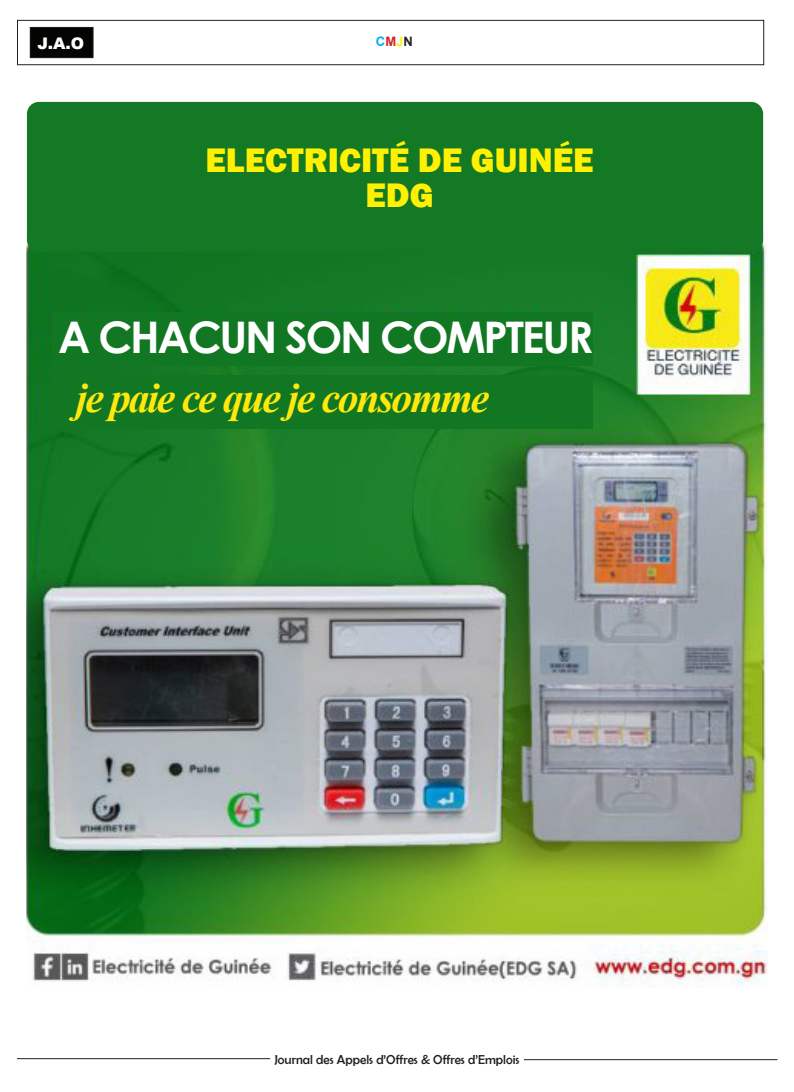
<style>
.page{position:relative;width:794px;height:1092px;background:#fff}
.page>*{position:absolute;margin:0;border:0;box-sizing:border-box;transform-origin:0 0}
.t1{font:700 43.6px "Century Gothic";letter-spacing:-.05em;color:#fff}
.t2{font:italic 700 41.6px "Times New Roman";letter-spacing:-.05em;color:#ffe80c}
.t3{font:800 35px "Franklin Gothic";color:#fff101}
.t4{font:900 16px "Arial";color:#fff}
.t5{font:13px "Berlin Sans FB";color:#231f20}
.t6{font:700 13px "Arial";color:#00aeef}
.s1{color:#d1232a}
.s2{color:#fff101}
.s3{color:#231f20}
</style>
<div class="page">
<div style="left:17px;top:20px;width:747px;height:45px;border:1px solid #231f20"></div>
<hr style="left:17px;top:1058px;width:253px;height:1px;background:#231f20">
<hr style="left:524px;top:1059px;width:253px;height:1px;background:#231f20">
<div style="left:30px;top:27px;width:63px;height:31px;background:#040503"></div>
<div style="left:30px;top:27px;width:64px;height:31px;border:1px solid #231f20"></div>
<img style="left:27px;top:226px;width:740px;height:760px">
<div style="left:52px;top:312px;width:541px;height:53px;background:#117723"></div>
<div style="left:52px;top:375px;width:541px;height:54px;background:#117723"></div>
<div style="left:27px;top:102px;width:736px;height:150px;background:#137925;border-radius:12px"></div>
<p class="t4" style="left:38px;top:31px;width:48px">J.A.O</p>
<p class="t6" style="left:376px;top:32px;width:38px">C<span class="s1">M</span><span class="s2">J</span><span class="s3">N</span></p>
<p class="t3" style="left:205px;top:138px;width:389px">ELECTRICITÉ DE GUINÉE</p>
<p class="t3" style="left:365px;top:173px;width:70px">EDG</p>
<p class="t1" style="left:58px;top:304px;width:536px">A CHACUN SON COMPTEUR</p>
<p class="t2" style="left:76px;top:369px;width:415px">je paie ce que je consomme</p>
<p class="t5" style="left:274px;top:1052px;width:246px">Journal des Appels d’Offres &amp; Offres d’Emplois</p>
</div>
